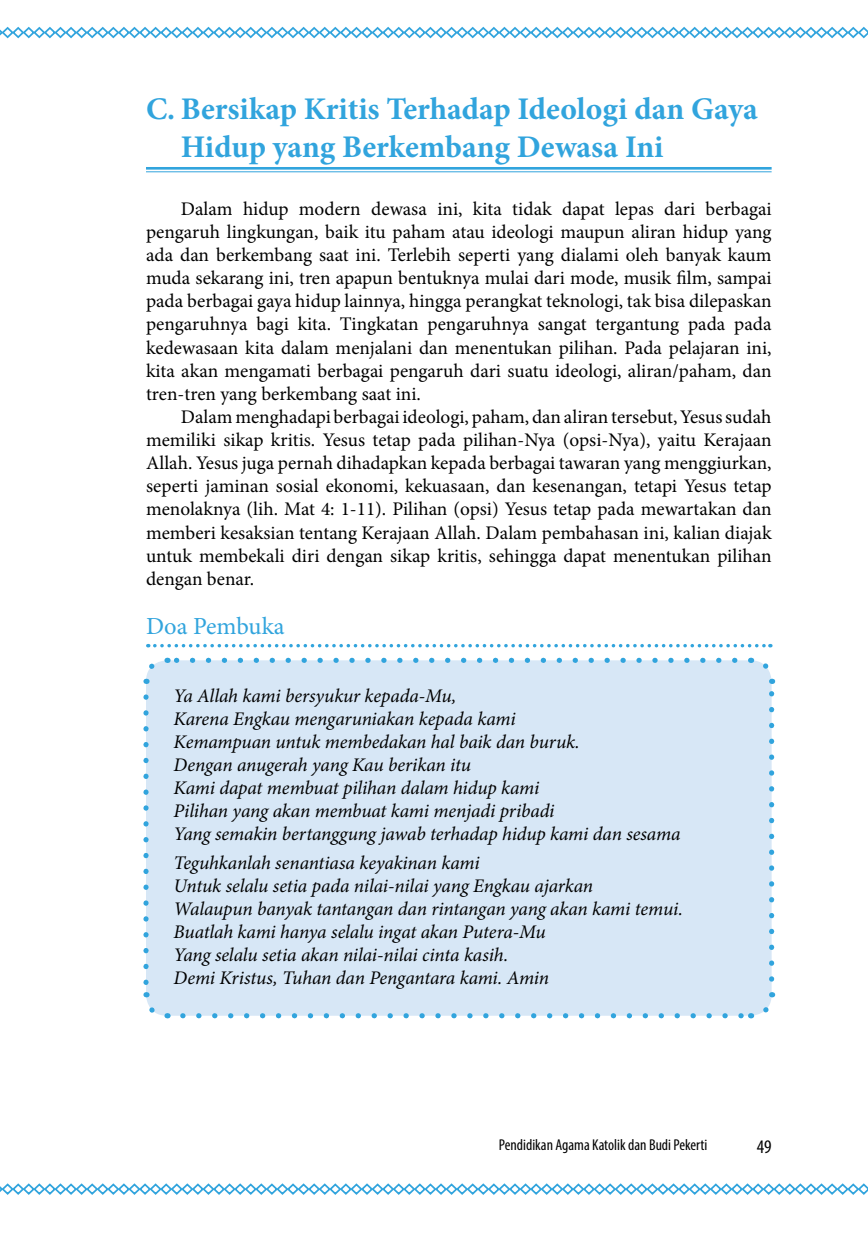
<style>
.page{position:relative;width:868px;height:1235px;background:#fff}
.page>*{position:absolute;margin:0;border:0;box-sizing:border-box;transform-origin:0 0}
.t1{font:700 31.5px/37.8px "Minion Pro";color:#31a4dd}
.t2{font:24.5px "Minion Pro";color:#31a4dd}
.t3{font:19.25px/23.1px "Minion Pro";color:#000;text-align:justify}
.t4{font:italic 19.25px/23.1px "Minion Pro";letter-spacing:-.01em;color:#000}
.t5{font:condensed 19.25px "Myriad Pro";color:#000}
.t6{font:condensed 15.75px "Myriad Pro";color:#000}
</style>
<div class="page">
<svg style="left:0;top:26px;width:867px;height:13px"></svg>
<svg style="left:0;top:1183px;width:867px;height:12px"></svg>
<hr style="left:146px;top:167px;width:625px;height:3px;background:#31a4dd">
<hr style="left:146px;top:171px;width:625px;height:1px;background:#31a4dd">
<svg style="left:155px;top:644px;width:615px;height:3px"></svg>
<div style="left:146px;top:660px;width:625px;height:355px;background:#d7e7f6;border-radius:21px"></div>
<svg style="left:143px;top:697px;width:6px;height:288px"></svg>
<svg style="left:183px;top:1013px;width:559px;height:5px"></svg>
<svg style="left:175px;top:657px;width:559px;height:6px"></svg>
<svg style="left:143px;top:662px;width:15px;height:22px"></svg>
<svg style="left:144px;top:992px;width:24px;height:27px"></svg>
<svg style="left:758px;top:992px;width:18px;height:22px"></svg>
<svg style="left:750px;top:657px;width:24px;height:322px"></svg>
<h1 class="t1" style="left:181px;top:90px;width:578px;text-indent:-35px">C. Bersikap Kritis Terhadap Ideologi dan Gaya<br>Hidup yang Berkembang Dewasa Ini</h1>
<p class="t3" style="left:146px;top:197px;width:627px;text-indent:35px">Dalam hidup modern dewasa ini, kita tidak dapat lepas dari berbagai pengaruh lingkungan, baik itu paham atau ideologi maupun aliran hidup yang ada dan berkembang saat ini. Terlebih seperti yang dialami oleh banyak kaum muda sekarang ini, tren apapun bentuknya mulai dari mode, musik film, sampai pada berbagai gaya hidup lainnya, hingga perangkat teknologi, tak bisa dilepaskan pengaruhnya bagi kita. Tingkatan pengaruhnya sangat tergantung pada pada kedewasaan kita dalam menjalani dan menentukan pilihan. Pada pelajaran ini, kita akan mengamati berbagai pengaruh dari suatu ideologi, aliran/paham, dan tren-tren yang berkembang saat ini.</p>
<p class="t3" style="left:146px;top:405px;width:627px;text-indent:35px">Dalam menghadapi berbagai ideologi, paham, dan aliran tersebut, Yesus sudah memiliki sikap kritis. Yesus tetap pada pilihan-Nya (opsi-Nya), yaitu Kerajaan Allah. Yesus juga pernah dihadapkan kepada berbagai tawaran yang menggiurkan, seperti jaminan sosial ekonomi, kekuasaan, dan kesenangan, tetapi Yesus tetap menolaknya (lih. Mat 4: 1-11). Pilihan (opsi) Yesus tetap pada mewartakan dan memberi kesaksian tentang Kerajaan Allah. Dalam pembahasan ini, kalian diajak untuk membekali diri dengan sikap kritis, sehingga dapat menentukan pilihan dengan benar.</p>
<p class="t2" style="left:146px;top:609px;width:140px">Doa Pembuka</p>
<p class="t4" style="left:173px;top:684px;width:508px">Ya Allah kami bersyukur kepada-Mu,<br>Karena Engkau mengaruniakan kepada kami<br>Kemampuan untuk membedakan hal baik dan buruk.<br>Dengan anugerah yang Kau berikan itu<br>Kami dapat membuat pilihan dalam hidup kami<br>Pilihan yang akan membuat kami menjadi pribadi<br>Yang semakin bertanggung jawab terhadap hidup kami dan sesama</p>
<p class="t4" style="left:173px;top:850px;width:510px">Teguhkanlah senantiasa keyakinan kami<br>Untuk selalu setia pada nilai-nilai yang Engkau ajarkan<br>Walaupun banyak tantangan dan rintangan yang akan kami temui.<br>Buatlah kami hanya selalu ingat akan Putera-Mu<br>Yang selalu setia akan nilai-nilai cinta kasih.<br>Demi Kristus, Tuhan dan Pengantara kami. Amin</p>
<p class="t6" style="left:498px;top:1135px;width:210px">Pendidikan Agama Katolik dan Budi Pekerti</p>
<p class="t5" style="left:756px;top:1134px;width:16px">49</p>
</div>
